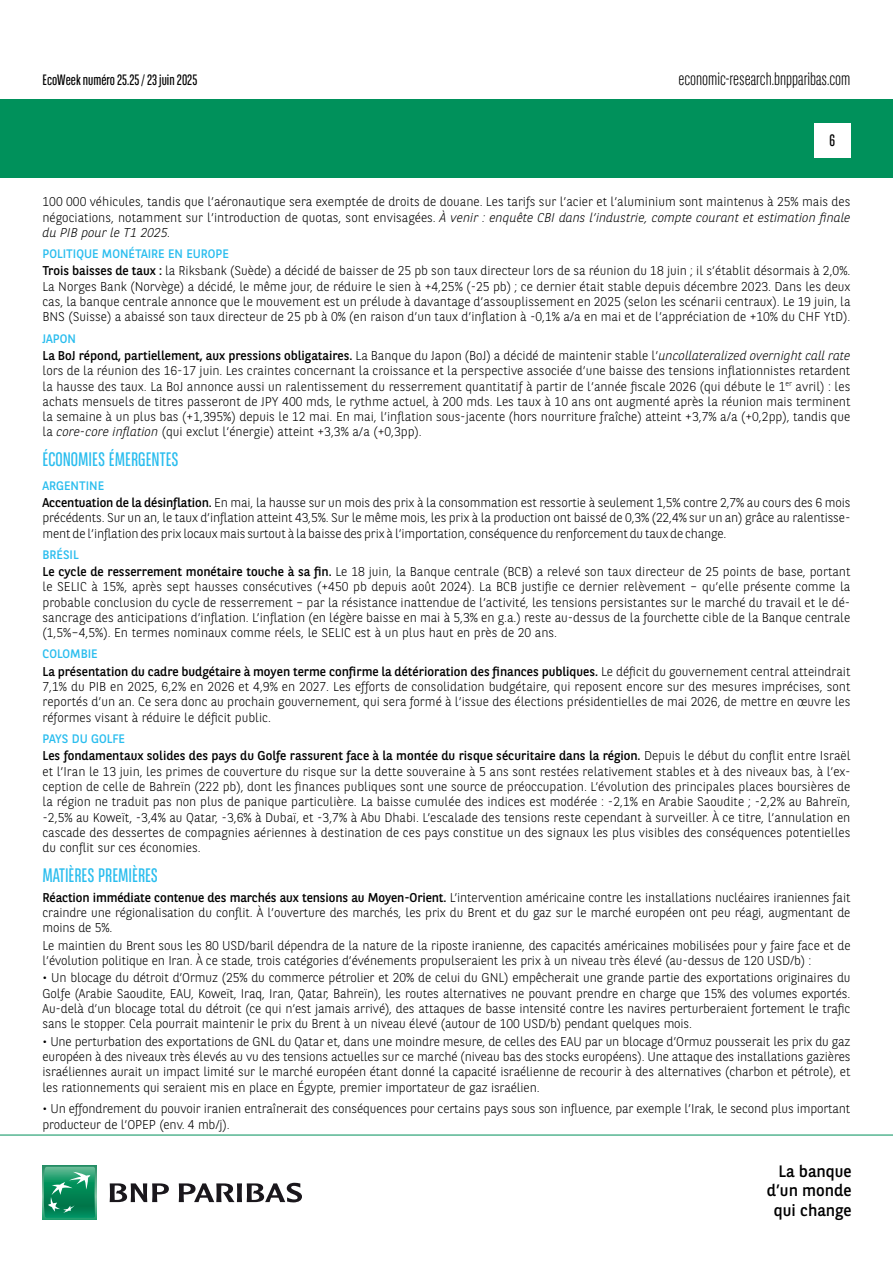
<style>
.page{position:relative;width:893px;height:1263px;background:#fff}
.page>*{position:absolute;margin:0;border:0;box-sizing:border-box;transform-origin:0 0}
.t1{font:19.5px "BNPP Sans Condensed";color:#2abdee}
.t2{font:300 18px "BNPP Sans Condensed";color:#000}
.t3{font:16.5px/19.8px "BNPP Sans";color:#000;text-align:right}
.t4{font:16.5px "BNPP Sans Condensed";color:#000}
.t5{font:15px "BNPP Sans Condensed";color:#000}
.t6{font:300 12.75px/15.3px "BNPP Sans";letter-spacing:-.01em;color:#000;text-align:justify}
.t7{font:12.3px "BNPP Sans";color:#2abdee}
.s1{font-style:italic}
.s2{font-weight:400}
</style>
<div class="page">
<div style="left:1px;top:99px;width:892px;height:78px;background:#00915b"></div>
<svg style="left:43px;top:1166px;width:53px;height:53px"></svg>
<svg style="left:44px;top:1167px;width:51px;height:51px;background:#26996e"></svg>
<svg style="left:110px;top:1183px;width:59px;height:19px"></svg>
<svg style="left:179px;top:1183px;width:123px;height:19px"></svg>
<hr style="left:0;top:1135px;width:893px;height:1px;background:#00915b">
<div style="left:814px;top:123px;width:36px;height:34px;background:#fff"></div>
<p class="t5" style="left:43px;top:70px;width:156px">EcoWeek numéro 25.25 / 23 juin 2025</p>
<h2 class="t2" style="left:678px;top:67px;width:174px">economic-research.bnpparibas.com</h2>
<p class="t4" style="left:829px;top:130px;width:7px">6</p>
<p class="t6" style="left:43px;top:194px;width:809px">100 000 véhicules, tandis que l’aéronautique sera exemptée de droits de douane. Les tarifs sur l’acier et l’aluminium sont maintenus à 25% mais des négociations, notamment sur l’introduction de quotas, sont envisagées. <span class="s1">À venir : enquête CBI dans l’industrie, compte courant et estimation finale du PIB pour le T1 2025.</span></p>
<p class="t7" style="left:43px;top:245px;width:188px">POLITIQUE MONÉTAIRE EN EUROPE</p>
<p class="t6" style="left:43px;top:263px;width:809px"><span class="s2">Trois baisses de taux :</span> la Riksbank (Suède) a décidé de baisser de 25 pb son taux directeur lors de sa réunion du 18 juin ; il s’établit désormais à 2,0%.<br>La Norges Bank (Norvège) a décidé, le même jour, de réduire le sien à +4,25% (-25 pb) ; ce dernier était stable depuis décembre 2023. Dans les deux cas, la banque centrale annonce que le mouvement est un prélude à davantage d’assouplissement en 2025 (selon les scénarii centraux). Le 19 juin, la BNS (Suisse) a abaissé son taux directeur de 25 pb à 0% (en raison d’un taux d’inflation à -0,1% a/a en mai et de l’appréciation de +10% du CHF YtD).</p>
<p class="t7" style="left:43px;top:330px;width:35px">JAPON</p>
<p class="t6" style="left:43px;top:347px;width:809px"><span class="s2">La BoJ répond, partiellement, aux pressions obligataires.</span> La Banque du Japon (BoJ) a décidé de maintenir stable l’<span class="s1">uncollateralized overnight call rate </span>lors de la réunion des 16-17 juin. Les craintes concernant la croissance et la perspective associée d’une baisse des tensions inflationnistes retardent la hausse des taux. La BoJ annonce aussi un ralentissement du resserrement quantitatif à partir de l’année fiscale 2026 (qui débute le 1<sup>er</sup> avril) : les achats mensuels de titres passeront de JPY 400 mds, le rythme actuel, à 200 mds. Les taux à 10 ans ont augmenté après la réunion mais terminent la semaine à un plus bas (+1,395%) depuis le 12 mai. En mai, l’inflation sous-jacente (hors nourriture fraîche) atteint +3,7% a/a (+0,2pp), tandis que la <span class="s1">core-core inflation</span> (qui exclut l’énergie) atteint +3,3% a/a (+0,3pp).</p>
<h1 class="t1" style="left:43px;top:447px;width:138px">ÉCONOMIES ÉMERGENTES</h1>
<p class="t7" style="left:43px;top:477px;width:63px">ARGENTINE</p>
<p class="t6" style="left:43px;top:494px;width:809px"><span class="s2">Accentuation de la désinflation.</span> En mai, la hausse sur un mois des prix à la consommation est ressortie à seulement 1,5% contre 2,7% au cours des 6 mois précédents. Sur un an, le taux d’inflation atteint 43,5%. Sur le même mois, les prix à la production ont baissé de 0,3% (22,4% sur un an) grâce au ralentisse&shy;ment de l’inflation des prix locaux mais surtout à la baisse des prix à l’importation, conséquence du renforcement du taux de change.</p>
<p class="t7" style="left:43px;top:546px;width:38px">BRÉSIL</p>
<p class="t6" style="left:43px;top:563px;width:809px"><span class="s2">Le cycle de resserrement monétaire touche à sa fin.</span> Le 18 juin, la Banque centrale (BCB) a relevé son taux directeur de 25 points de base, portant le SELIC à 15%, après sept hausses consécutives (+450 pb depuis août 2024). La BCB justifie ce dernier relèvement – qu’elle présente comme la probable conclusion du cycle de resserrement – par la résistance inattendue de l’activité, les tensions persistantes sur le marché du travail et le dé&shy;sancrage des anticipations d’inflation. L’inflation (en légère baisse en mai à 5,3% en g.a.) reste au-dessus de la fourchette cible de la Banque centrale (1,5%–4,5%). En termes nominaux comme réels, le SELIC est à un plus haut en près de 20 ans.</p>
<p class="t7" style="left:43px;top:646px;width:57px">COLOMBIE</p>
<p class="t6" style="left:43px;top:663px;width:809px"><span class="s2">La présentation du cadre budgétaire à moyen terme confirme la détérioration des finances publiques.</span> Le déficit du gouvernement central atteindrait 7,1% du PIB en 2025, 6,2% en 2026 et 4,9% en 2027. Les efforts de consolidation budgétaire, qui reposent encore sur des mesures imprécises, sont reportés d’un an. Ce sera donc au prochain gouvernement, qui sera formé à l’issue des élections présidentielles de mai 2026, de mettre en œuvre les réformes visant à réduire le déficit public.</p>
<p class="t7" style="left:43px;top:730px;width:84px">PAYS DU GOLFE</p>
<p class="t6" style="left:43px;top:748px;width:809px"><span class="s2">Les fondamentaux solides des pays du Golfe rassurent face à la montée du risque sécuritaire dans la région.</span> Depuis le début du conflit entre Israël et l’Iran le 13 juin, les primes de couverture du risque sur la dette souveraine à 5 ans sont restées relativement stables et à des niveaux bas, à l’ex&shy;ception de celle de Bahreïn (222 pb), dont les finances publiques sont une source de préoccupation. L’évolution des principales places boursières de la région ne traduit pas non plus de panique particulière. La baisse cumulée des indices est modérée : -2,1% en Arabie Saoudite ; -2,2% au Bahreïn, -2,5% au Koweït, -3,4% au Qatar, -3,6% à Dubaï, et -3,7% à Abu Dhabi. L’escalade des tensions reste cependant à surveiller. À ce titre, l’annulation en cascade des dessertes de compagnies aériennes à destination de ces pays constitue un des signaux les plus visibles des conséquences potentielles du conflit sur ces économies.</p>
<h1 class="t1" style="left:43px;top:863px;width:117px">MATIÈRES PREMIÈRES</h1>
<p class="t6" style="left:43px;top:889px;width:809px"><span class="s2">Réaction immédiate contenue des marchés aux tensions au Moyen-Orient.</span> L’intervention américaine contre les installations nucléaires iraniennes fait craindre une régionalisation du conflit. À l’ouverture des marchés, les prix du Brent et du gaz sur le marché européen ont peu réagi, augmentant de moins de 5%.</p>
<p class="t6" style="left:43px;top:937px;width:809px">Le maintien du Brent sous les 80 USD/baril dépendra de la nature de la riposte iranienne, des capacités américaines mobilisées pour y faire face et de l’évolution politique en Iran. À ce stade, trois catégories d’événements propulseraient les prix à un niveau très élevé (au-dessus de 120 USD/b) :</p>
<p class="t6" style="left:43px;top:969px;width:809px">• Un blocage du détroit d’Ormuz (25% du commerce pétrolier et 20% de celui du GNL) empêcherait une grande partie des exportations originaires du Golfe (Arabie Saoudite, EAU, Koweït, Iraq, Iran, Qatar, Bahreïn), les routes alternatives ne pouvant prendre en charge que 15% des volumes exportés.<br>Au-delà d’un blocage total du détroit (ce qui n’est jamais arrivé), des attaques de basse intensité contre les navires perturberaient fortement le trafic sans le stopper. Cela pourrait maintenir le prix du Brent à un niveau élevé (autour de 100 USD/b) pendant quelques mois.</p>
<p class="t6" style="left:43px;top:1033px;width:809px">• Une perturbation des exportations de GNL du Qatar et, dans une moindre mesure, de celles des EAU par un blocage d’Ormuz pousserait les prix du gaz européen à des niveaux très élevés au vu des tensions actuelles sur ce marché (niveau bas des stocks européens). Une attaque des installations gazières israéliennes aurait un impact limité sur le marché européen étant donné la capacité israélienne de recourir à des alternatives (charbon et pétrole), et les rationnements qui seraient mis en place en Égypte, premier importateur de gaz israélien.</p>
<p class="t6" style="left:43px;top:1100px;width:809px">• Un effondrement du pouvoir iranien entraînerait des conséquences pour certains pays sous son influence, par exemple l’Irak, le second plus important producteur de l’OPEP (env. 4 mb/j).</p>
<p class="t3" style="left:767px;top:1160px;width:86px">La banque d’un monde qui change</p>
</div>
